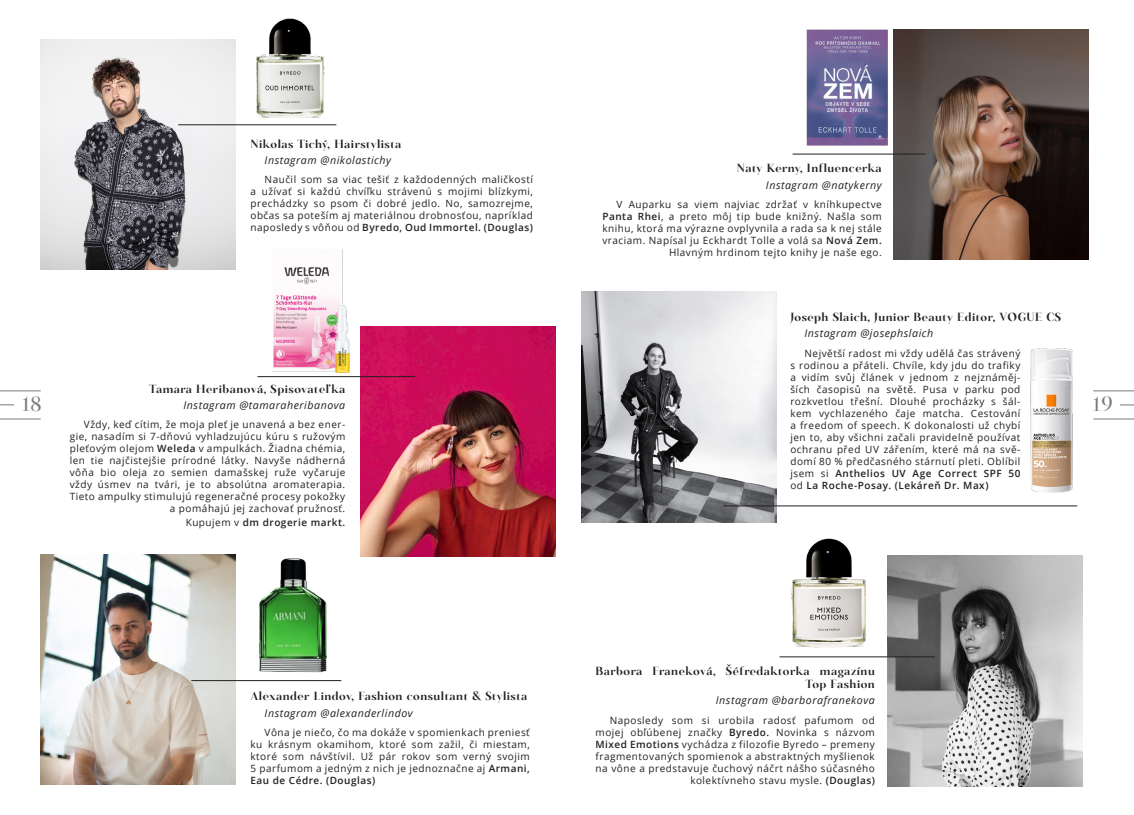
<style>
.page{position:relative;width:1134px;height:815px;background:#fff}
.page>*{position:absolute;margin:0;border:0;box-sizing:border-box;transform-origin:0 0}
.t1{font:20px "Salinas";color:#76787b}
.img-heading{font:600 11.25px/13.5px "Salinas";letter-spacing:.05em;color:#231f20;text-align:right}
.img-subheading{font:italic 10.62px "Open Sans";letter-spacing:.05em;color:#231f20}
.img-text{font:10px/12px "Open Sans";letter-spacing:.05em;color:#231f20;text-align:justify}
.img-text-2{font:600 10px "Open Sans";letter-spacing:.05em;color:#231f20}
.s1{font-weight:600}
.s2{font-weight:400}
</style>
<div class="page">
<svg style="left:0;top:405px;width:14px;height:1px"></svg>
<hr style="left:0;top:391px;width:41px;height:1px;background:#76787b">
<hr style="left:0;top:419px;width:41px;height:1px;background:#76787b">
<svg style="left:1120px;top:405px;width:14px;height:1px"></svg>
<hr style="left:1093px;top:391px;width:41px;height:1px;background:#76787b">
<hr style="left:1093px;top:419px;width:41px;height:1px;background:#76787b">
<img style="left:41px;top:555px;width:195px;height:230px">
<img style="left:41px;top:39px;width:195px;height:231px">
<img style="left:894px;top:29px;width:194px;height:230px">
<img style="left:582px;top:292px;width:195px;height:230px">
<img style="left:887px;top:556px;width:195px;height:230px">
<img style="left:361px;top:326px;width:194px;height:231px">
<hr style="left:178px;top:124px;width:158px;height:1px;background:#231f20">
<hr style="left:780px;top:656px;width:155px;height:1px;background:#231f20">
<hr style="left:793px;top:154px;width:132px;height:1px;background:#231f20">
<hr style="left:257px;top:376px;width:158px;height:1px;background:#231f20">
<hr style="left:191px;top:680px;width:150px;height:1px;background:#231f20">
<hr style="left:723px;top:505px;width:354px;height:1px;background:#231f20">
<img style="left:258px;top:558px;width:69px;height:114px">
<img style="left:791px;top:538px;width:75px;height:109px">
<img style="left:1030px;top:348px;width:42px;height:144px">
<img style="left:807px;top:29px;width:80px;height:117px">
<img style="left:257px;top:18px;width:68px;height:99px">
<img style="left:272px;top:249px;width:77px;height:123px">
<p class="img-heading" style="left:250px;top:137px;width:152px">Nikolas Tichý, Hairstylista</p>
<p class="img-subheading" style="left:265px;top:153px;width:128px">Instagram @nikolastichy</p>
<p class="img-text" style="left:250px;top:173px;width:284px;text-indent:14px">Naučil som sa viac tešiť z každodenných maličkostí a užívať si každú chvíľku strávenú s mojimi blízkymi, prechádzky so psom či dobré jedlo. No, samozrejme, občas sa poteším aj materiálnou drobnosťou, napríklad naposledy s vôňou od <span class="s1">Byredo, Oud Immortel. (Douglas)</span></p>
<p class="img-heading" style="left:737px;top:162px;width:146px">Naty Kerny, Influencerka</p>
<p class="img-subheading" style="left:766px;top:178px;width:117px">Instagram @natykerny</p>
<p class="img-text" style="left:602px;top:198px;width:281px;text-align:right">V Auparku sa viem najviac zdržať v kníhkupectve <span class="s1">Panta Rhei</span>, a preto môj tip bude knižný. Našla som knihu, ktorá ma výrazne ovplyvnila a rada sa k nej stále vraciam. Napísal ju Eckhardt Tolle a volá sa <span class="s1">Nová Zem.<br></span>Hlavným hrdinom tejto knihy je naše ego.</p>
<p class="img-heading" style="left:790px;top:311px;width:272px">Joseph Slaich, Junior Beauty Editor, VOGUE CS</p>
<p class="img-subheading" style="left:804px;top:326px;width:130px">Instagram @josephslaich</p>
<p class="img-text" style="left:790px;top:347px;width:232px;text-indent:14px">Největší radost mi vždy udělá čas strávený s rodinou a přáteli. Chvíle, kdy jdu do trafiky a vidím svůj článek v jednom z nejznáměj&shy;ších časopisů na světě. Pusa v parku pod rozkvetlou třešní. Dlouhé procházky s šál&shy;kem vychlazeného čaje matcha. Cestování a freedom of speech. K dokonalosti už chybí jen to, aby všichni začali pravidelně používat ochranu před UV zářením, které má na svě&shy;domí 80 % předčasného stárnutí pleti. Oblíbil jsem si <span class="s1">Anthelios UV Age Correct SPF 50 </span>od <span class="s1">La Roche-Posay. (Lekáreň Dr. Max)</span></p>
<p class="img-heading" style="left:149px;top:382px;width:198px">Tamara Heribanová, Spisovateľka</p>
<p class="img-subheading" style="left:184px;top:398px;width:163px">Instagram @tamaraheribanova</p>
<p class="img-text" style="left:70px;top:418px;width:277px;text-align:right">Vždy, keď cítim, že moja pleť je unavená a bez ener&shy;gie, nasadím si 7-dňovú vyhladzujúcu kúru s ružovým pleťovým olejom <span class="s1">Weleda</span> v ampulkách. Žiadna chémia, len tie najčistejšie prírodné látky. Navyše nádherná vôňa bio oleja zo semien damašskej ruže vyčaruje vždy úsmev na tvári, je to absolútna aromaterapia.<br>Tieto ampulky stimulujú regeneračné procesy pokožky a pomáhajú jej zachovať pružnosť.</p>
<p class="img-text-2" style="left:186px;top:515px;width:161px"><span class="s2">Kupujem v</span> dm drogerie markt.</p>
<h1 class="t1" style="left:21px;top:393px;width:22px">18</h1>
<h1 class="t1" style="left:1092px;top:393px;width:22px">19</h1>
<p class="img-heading" style="left:250px;top:690px;width:278px">Alexander Lindov, Fashion consultant &amp; Stylista</p>
<p class="img-subheading" style="left:265px;top:706px;width:150px">Instagram @alexanderlindov</p>
<p class="img-text" style="left:250px;top:726px;width:281px;text-indent:14px">Vôna je niečo, čo ma dokáže v spomienkach preniesť ku krásnym okamihom, ktoré som zažil, či miestam, ktoré som návštívil. Už pár rokov som verný svojim 5 parfumom a jedným z nich je jednoznačne aj <span class="s1">Armani, Eau de Cédre. (Douglas)</span></p>
<p class="img-heading" style="left:595px;top:664px;width:281px">Barbora Franeková, Šéfredaktorka magazínu<br>Top Fashion</p>
<p class="img-subheading" style="left:716px;top:693px;width:161px">Instagram @barborafranekova</p>
<p class="img-text" style="left:595px;top:714px;width:281px;text-align:right">Naposledy som si urobila radosť pafumom od mojej obľúbenej značky <span class="s1">Byredo.</span> Novinka s názvom <span class="s1">Mixed Emotions</span> vychádza z filozofie Byredo – premeny fragmentovaných spomienok a abstraktných myšlienok na vône a predstavuje čuchový náčrt nášho súčasného kolektívneho stavu mysle. <span class="s1">(Douglas)</span></p>
</div>
